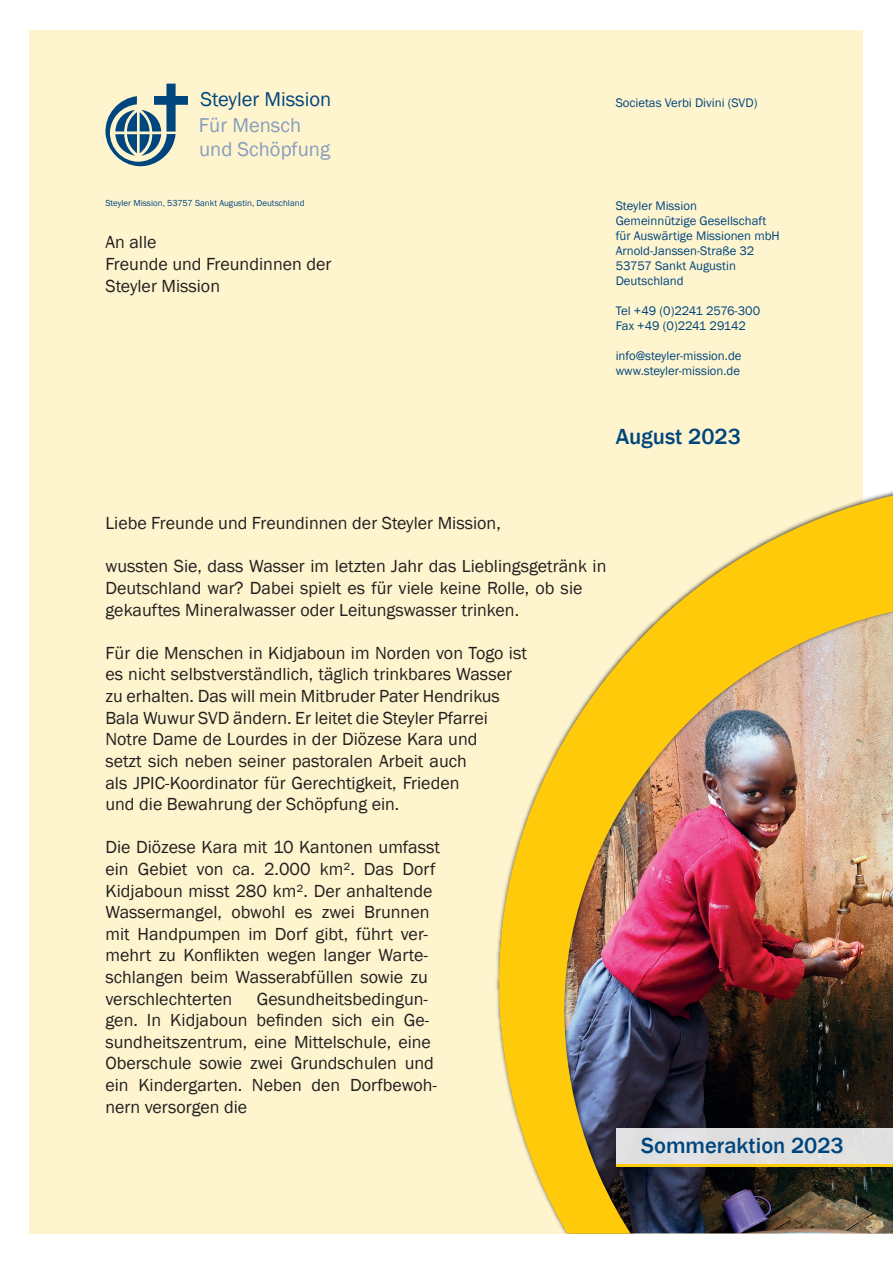
<style>
.page{position:relative;width:893px;height:1263px;background:#fff}
.page>*{position:absolute;margin:0;border:0;box-sizing:border-box;transform-origin:0 0}
.t1{font:500 22.5px "Franklin Gothic";color:#00467e}
.t2{font:20.55px/24.8px "Franklin Gothic";color:#879ebd}
.t3{font:18px/21.6px "Franklin Gothic";color:#231f20}
.t4{font:12.75px "Franklin Gothic";color:#00467e}
.t5{font:9px "Franklin Gothic";color:#00467e}
.s1{color:#00467e}
</style>
<div class="page">
<div style="left:29px;top:30px;width:834px;height:1203px;background:#fef4ce"></div>
<svg style="left:105px;top:84px;width:83px;height:83px"></svg>
<img style="left:496px;top:493px;width:397px;height:740px">
<div style="left:616px;top:1128px;width:277px;height:36px;background:#dfdfdf"></div>
<hr style="left:616px;top:1164px;width:277px;height:3px;background:#feca0a">
<p class="t2" style="left:199px;top:88px;width:134px"><span class="s1">Steyler Mission<br></span>Für Mensch und Schöpfung</p>
<p class="t5" style="left:105px;top:198px;width:201px">Steyler Mission, 53757 Sankt Augustin, Deutschland</p>
<p class="t3" style="left:105px;top:232px;width:53px">An alle</p>
<p class="t3" style="left:105px;top:254px;width:227px">Freunde und Freundinnen der</p>
<p class="t3" style="left:105px;top:275px;width:116px">Steyler Mission</p>
<p class="t4" style="left:616px;top:94px;width:143px">Societas Verbi Divini (SVD)</p>
<p class="t4" style="left:616px;top:197px;width:83px">Steyler Mission</p>
<p class="t4" style="left:616px;top:212px;width:152px">Gemeinnützige Gesellschaft</p>
<p class="t4" style="left:616px;top:227px;width:166px">für Auswärtige Missionen mbH</p>
<p class="t4" style="left:616px;top:242px;width:140px">Arnold-Janssen-Straße 32</p>
<p class="t4" style="left:616px;top:257px;width:122px">53757 Sankt Augustin</p>
<p class="t4" style="left:616px;top:272px;width:69px">Deutschland</p>
<p class="t4" style="left:616px;top:302px;width:146px">Tel +49 (0)2241 2576-300</p>
<p class="t4" style="left:616px;top:317px;width:132px">Fax +49 (0)2241 29142</p>
<p class="t4" style="left:616px;top:347px;width:127px">info@steyler-mission.de</p>
<p class="t4" style="left:616px;top:362px;width:126px">www.steyler-mission.de</p>
<p class="t1" style="left:616px;top:423px;width:127px">August 2023</p>
<p class="t3" style="left:105px;top:513px;width:397px">Liebe Freunde und Freundinnen der Steyler Mission,</p>
<p class="t3" style="left:105px;top:556px;width:502px">wussten Sie, dass Wasser im letzten Jahr das Lieblingsgetränk in<br>Deutschland war? Dabei spielt es für viele keine Rolle, ob sie gekauftes Mineralwasser oder Leitungswasser trinken.</p>
<p class="t3" style="left:105px;top:642px;width:423px">Für die Menschen in Kidjaboun im Norden von Togo ist es nicht selbstverständlich, täglich trinkbares Wasser zu erhalten. Das will mein Mitbruder Pater Hendrikus Bala Wuwur SVD ändern. Er leitet die Steyler Pfarrei Notre Dame de Lourdes in der Diözese Kara und<br>setzt sich neben seiner pastoralen Arbeit auch<br>als JPIC-Koordinator für Gerechtigkeit, Frieden<br>und die Bewahrung der Schöpfung ein.</p>
<p class="t3" style="left:105px;top:837px;width:336px">Die Diözese Kara mit 10 Kantonen umfasst ein Gebiet von ca. 2.000 km². Das Dorf Kidjaboun misst 280 km². Der anhaltende Wassermangel, obwohl es zwei Brunnen mit Handpumpen im Dorf gibt, führt ver&shy;mehrt zu Konflikten wegen langer Warte&shy;schlangen beim Wasserabfüllen sowie zu verschlechterten</p>
<p class="t3" style="left:105px;top:988px;width:333px;text-indent:151px">Gesundheitsbedingun&shy;gen. In Kidjaboun befinden sich ein Ge&shy;sundheitszentrum, eine Mittelschule, eine Oberschule sowie zwei Grundschulen und ein Kindergarten. Neben den Dorfbewoh&shy;nern versorgen die</p>
<p class="t1" style="left:641px;top:1132px;width:204px">Sommeraktion 2023</p>
</div>
